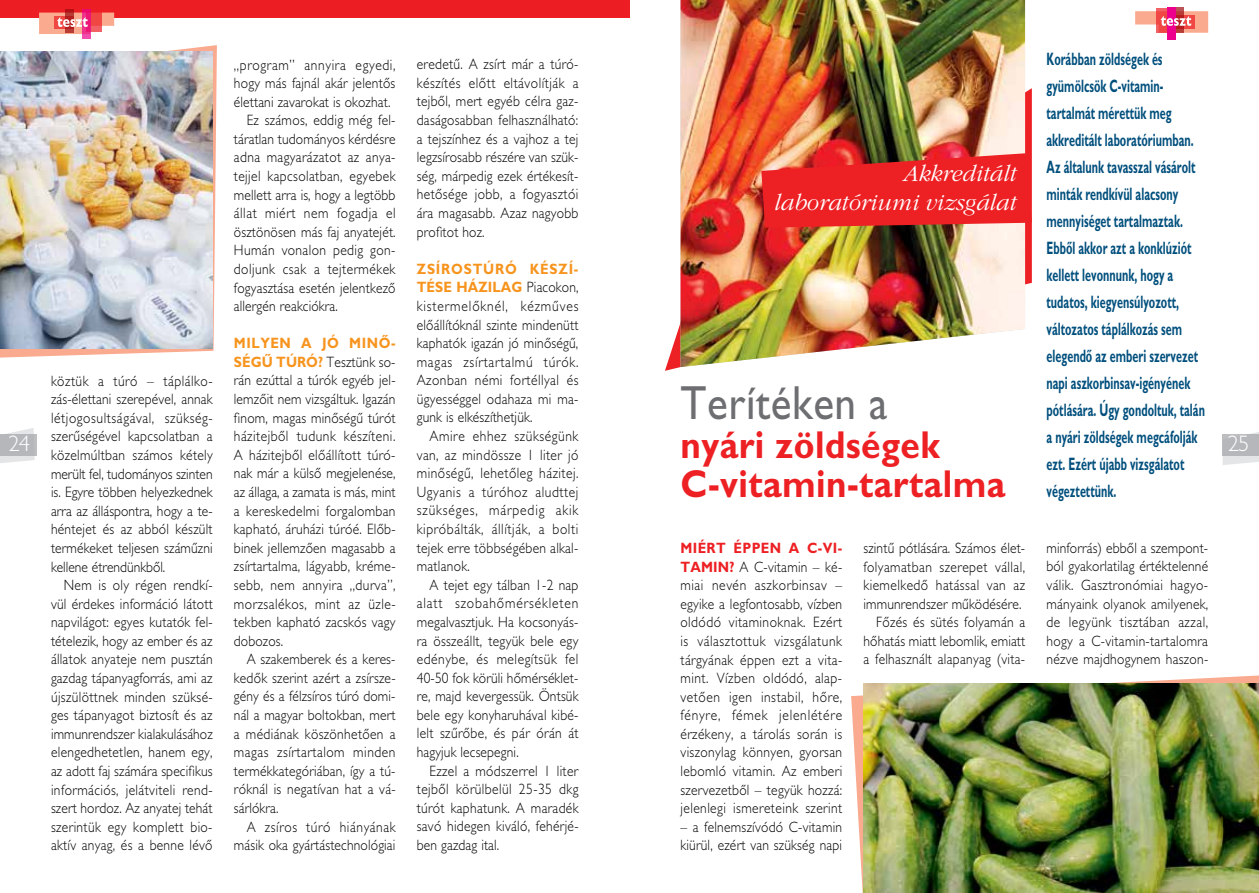
<style>
.page{position:relative;width:1259px;height:893px;background:#fff}
.page>*{position:absolute;margin:0;border:0;box-sizing:border-box;transform-origin:0 0}
.t1{font:48px "H Gill";letter-spacing:.01em;color:#6d6e71;scale:.9 1}
.t2{font:700 39px/39px "H Gill";letter-spacing:.01em;color:#ed2024;scale:.9 1}
.t3{font:24px/28.8px "H Gill Light Ita";color:#fff;text-align:right}
.t4{font:300 22.5px "H Gill";color:#fff}
.t5{font:700 18px/27px "H Gill";color:#004f7d;scale:.6 1}
.t6{font:300 15px/18.6px "H Gill";letter-spacing:.02em;color:#000;text-align:justify;scale:.9 1}
.t7{font:300 15px "H Gill";letter-spacing:.045em;color:#000;scale:.9 1}
.t8{font:300 15px "H Gill";letter-spacing:.04em;color:#000;scale:.9 1}
.s1{font-weight:700;color:#f7941e}
.s2{font-weight:700;color:#ed2024}
</style>
<div class="page">
<div style="left:0;top:434px;width:36px;height:21px;background:#bcbec0"></div>
<svg style="left:0;top:428px;width:35px;height:35px"></svg>
<svg style="left:1222px;top:432px;width:37px;height:33px"></svg>
<div style="left:0;top:0;width:629px;height:18px;background:#ed1d24"></div>
<div style="left:1175px;top:8px;width:9px;height:25px;background:#bb5457"></div>
<div style="left:1156px;top:8px;width:15px;height:24px;background:#f26166"></div>
<div style="left:1167px;top:8px;width:8px;height:32px;background:#ec008c"></div>
<svg style="left:1135px;top:11px;width:73px;height:22px"></svg>
<svg style="left:65px;top:9px;width:9px;height:4px"></svg>
<svg style="left:90px;top:9px;width:12px;height:4px"></svg>
<svg style="left:82px;top:9px;width:8px;height:30px"></svg>
<svg style="left:39px;top:13px;width:75px;height:21px;background:#f18c89"></svg>
<svg style="left:851px;top:675px;width:408px;height:218px"></svg>
<svg style="left:0;top:45px;width:217px;height:313px"></svg>
<img style="left:0;top:51px;width:213px;height:297px">
<img style="left:863px;top:683px;width:396px;height:210px">
<svg style="left:665px;top:88px;width:367px;height:283px"></svg>
<img style="left:680px;top:0;width:345px;height:367px">
<svg style="left:761px;top:153px;width:271px;height:75px;background:#e52b2b"></svg>
<p class="t5" style="left:1046px;top:45px;width:265px">Korábban zöldségek és gyümölcsök C-vitamin&shy;tartalmát mérettük meg akkreditált laboratóriumban.<br>Az általunk tavasszal vásárolt minták rendkívül alacsony mennyiséget tartalmaztak.<br>Ebbôl akkor azt a konklúziót kellett levonnunk, hogy a tudatos, kiegyensúlyozott, változatos táplálkozás sem elegendô az emberi szervezet napi aszkorbinsav-igényének pótlására. Úgy gondoltuk, talán a nyári zöldségek megcáfolják ezt. Ezért újabb vizsgálatot végeztettünk.</p>
<p class="t6" style="left:417px;top:55px;width:181px">eredetû. A zsírt már a túró&shy;készítés elôtt eltávolítják a tejbôl, mert egyéb célra gaz&shy;daságosabban felhasználható: a tejszínhez és a vajhoz a tej legzsírosabb részére van szük&shy;ség, márpedig ezek értékesít&shy;hetôsége jobb, a fogyasztói ára magasabb. Azaz nagyobb profitot hoz.</p>
<p class="t6" style="left:417px;top:259px;width:181px"><span class="s1">ZSÍROSTÚRÓ KÉSZÍ-TÉSE HÁZILAG</span> Piacokon, kistermelôknél, kézmûves elôállítóknál szinte mindenütt kaphatók igazán jó minôségû, magas zsírtartalmú túrók.<br>Azonban némi fortéllyal és ügyességgel odahaza mi ma&shy;gunk is elkészíthetjük.</p>
<p class="t6" style="left:417px;top:427px;width:181px;text-indent:13px">Amire ehhez szükségünk van, az mindössze 1 liter jó minôségû, lehetôleg házitej.<br>Ugyanis a túróhoz aludttej szükséges, márpedig akik kipróbálták, állítják, a bolti tejek erre többségében alkal&shy;matlanok.</p>
<p class="t6" style="left:417px;top:575px;width:181px;text-indent:13px">A tejet egy tálban 1-2 nap alatt szobahômérsékleten megalvasztjuk. Ha kocsonyás&shy;ra összeállt, tegyük bele egy edénybe, és melegítsük fel 40-50 fok körüli hômérséklet&shy;re, majd kevergessük. Öntsük bele egy konyharuhával kibé&shy;lelt szûrôbe, és pár órán át hagyjuk lecsepegni.</p>
<p class="t6" style="left:417px;top:761px;width:181px;text-indent:13px">Ezzel a módszerrel 1 liter tejbôl körülbelül 25-35 dkg túrót kaphatunk. A maradék savó hidegen kiváló, fehérjé&shy;ben gazdag ital.</p>
<p class="t7" style="left:234px;top:56px;width:181px">„program” annyira egyedi,</p>
<p class="t6" style="left:234px;top:74px;width:181px">hogy más fajnál akár jelentôs</p>
<p class="t6" style="left:234px;top:92px;width:175px">élettani zavarokat is okozhat.</p>
<p class="t6" style="left:247px;top:111px;width:167px">Ez számos, eddig még fel-</p>
<p class="t6" style="left:234px;top:130px;width:181px">táratlan tudományos kérdésre</p>
<p class="t6" style="left:234px;top:148px;width:181px">adna magyarázatot az anya-</p>
<p class="t6" style="left:234px;top:167px;width:181px">tejjel kapcsolatban, egyebek</p>
<p class="t6" style="left:234px;top:185px;width:181px">mellett arra is, hogy a legtöbb</p>
<p class="t8" style="left:234px;top:205px;width:181px">állat miért nem fogadja el</p>
<p class="t6" style="left:234px;top:222px;width:181px">ösztönösen más faj anyatejét.</p>
<p class="t6" style="left:234px;top:241px;width:181px">Humán vonalon pedig gon-</p>
<p class="t6" style="left:234px;top:260px;width:181px">doljunk csak a tejtermékek</p>
<p class="t6" style="left:234px;top:278px;width:181px">fogyasztása esetén jelentkezô</p>
<p class="t6" style="left:234px;top:297px;width:117px">allergén reakciókra.</p>
<p class="t6" style="left:234px;top:334px;width:181px"><span class="s1">MILYEN A JÓ MINÔ-SÉGÛ TÚRÓ?</span> Tesztünk so&shy;rán ezúttal a túrók egyéb jel&shy;lemzôit nem vizsgáltuk. Igazán finom, magas minôségû túrót házitejbôl tudunk készíteni.<br>A házitejbôl elôállított túró&shy;nak már a külsô megjelenése, az állaga, a zamata is más, mint a kereskedelmi forgalomban kapható, áruházi túróé. Elôb&shy;binek jellemzôen magasabb a zsírtartalma, lágyabb, kréme&shy;sebb, nem annyira „durva”, morzsalékos, mint az üzle&shy;tekben kapható zacskós vagy dobozos.</p>
<p class="t6" style="left:234px;top:650px;width:181px;text-indent:13px">A szakemberek és a keres&shy;kedôk szerint azért a zsírsze&shy;gény és a félzsíros túró domi&shy;nál a magyar boltokban, mert a médiának köszönhetôen a magas zsírtartalom minden termékkategóriában, így a tú&shy;róknál is negatívan hat a vá&shy;sárlókra.</p>
<p class="t6" style="left:234px;top:817px;width:181px;text-align:right">A zsíros túró hiányának másik oka gyártástechnológiai</p>
<h3 class="t3" style="left:773px;top:159px;width:244px">Akkreditált laboratóriumi vizsgálat</h3>
<p class="t6" style="left:51px;top:371px;width:181px">köztük a túró – táplálko&shy;zás-élettani szerepével, annak létjogosultságával, szükség&shy;szerûségével kapcsolatban a közelmúltban számos kétely merült fel, tudományos szinten is. Egyre többen helyezkednek arra az álláspontra, hogy a te&shy;héntejet és az abból készült termékeket teljesen számûzni kellene étrendünkbôl.</p>
<p class="t6" style="left:51px;top:576px;width:181px;text-indent:13px">Nem is oly régen rendkí&shy;vül érdekes információ látott napvilágot: egyes kutatók fel&shy;tételezik, hogy az ember és az állatok anyateje nem pusztán gazdag tápanyagforrás, ami az újszülöttnek minden szüksé&shy;ges tápanyagot biztosít és az immunrendszer kialakulásához elengedhetetlen, hanem egy, az adott faj számára specifikus információs, jelátviteli rend&shy;szert hordoz. Az anyatej tehát szerintük egy komplett bio&shy;aktív anyag, és a benne lévô</p>
<h1 class="t1" style="left:680px;top:375px;width:232px">Terítéken a</h1>
<h2 class="t2" style="left:680px;top:425px;width:362px">nyári zöldségek<br>C-vitamin-tartalma</h2>
<h3 class="t4" style="left:9px;top:431px;width:23px">24</h3>
<h3 class="t4" style="left:1227px;top:431px;width:23px">25</h3>
<p class="t6" style="left:680px;top:539px;width:181px"><span class="s2">MIÉRT ÉPPEN A C-VI-TAMIN?</span> A C-vitamin – ké&shy;miai nevén aszkorbinsav – egyike a legfontosabb, vízben oldódó vitaminoknak. Ezért is választottuk vizsgálatunk tárgyának éppen ezt a vita&shy;mint. Vízben oldódó, alap&shy;vetôen igen instabil, hôre, fényre, fémek jelenlétére érzékeny, a tárolás során is viszonylag könnyen, gyorsan lebomló vitamin. Az emberi szervezetbôl – tegyük hozzá: jelenlegi ismereteink szerint</p>
<p class="t6" style="left:680px;top:817px;width:181px">– a felnemszívódó C-vitamin kiürül, ezért van szükség napi</p>
<p class="t6" style="left:863px;top:539px;width:181px;text-align:right">szintû pótlására. Számos élet&shy;folyamatban szerepet vállal, kiemelkedô hatással van az immunrendszer mûködésére.<br>Fôzés és sütés folyamán a hôhatás miatt lebomlik, emiatt a felhasznált alapanyag (vita-</p>
<p class="t6" style="left:1046px;top:539px;width:181px">minforrás) ebbôl a szempont&shy;ból gyakorlatilag értéktelenné válik. Gasztronómiai hagyo&shy;mányaink olyanok amilyenek, de legyünk tisztában azzal, hogy a C-vitamin-tartalomra nézve majdhogynem haszon-</p>
</div>
